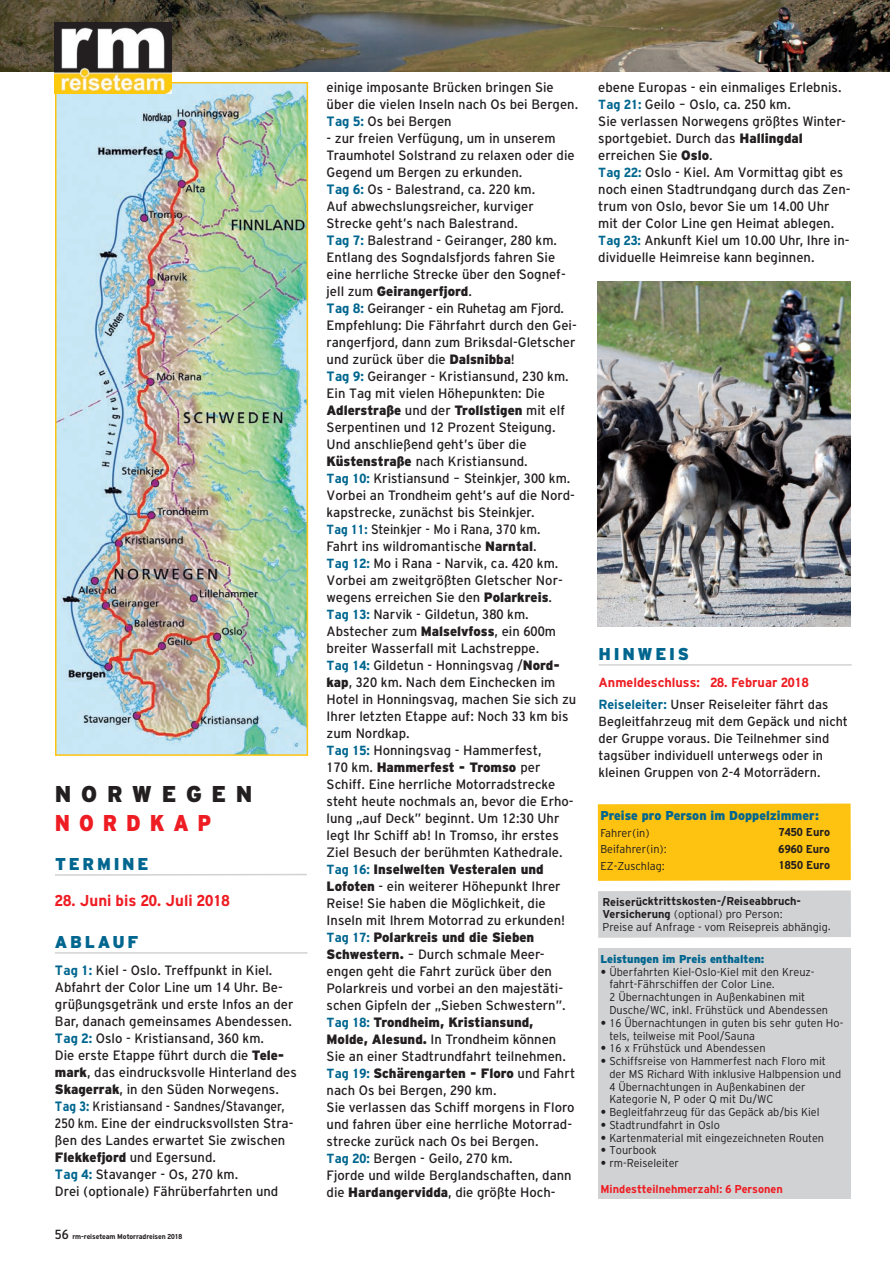
<style>
.page{position:relative;width:890px;height:1273px;background:#fff}
.page>*{position:absolute;margin:0;border:0;box-sizing:border-box;transform-origin:0 0}
.t1{font:900 24px "F Interstate CE";letter-spacing:.4em;color:#231f20}
.t2{font:900 24px "F Interstate CE";letter-spacing:.4em;color:#ee1d23;scale:.92 1}
.t3{font:900 18px "F Interstate CE";letter-spacing:.15em;color:#01668f}
.t4{font:700 16.5px "F Interstate CE";color:#ee1d23}
.t5{font:14.25px/17px "F Interstate CE";color:#231f20}
.t6{font:13.8px/17px "F Interstate CE";color:#231f20}
.t7{font:700 13.8px/22.5px "F Interstate CE";color:#ee1d23}
.t8{font:900 13.5px "F Interstate CE";color:#01668f}
.t9{font:300 12px/12.8px "F Interstate CE";color:#231f20}
.t10{font:700 12px "F Interstate CE";color:#ee1d23}
.t11{font:900 12px "F Interstate CE";color:#01668f}
.t12{font:700 12px "F Interstate CE";color:#231f20}
.t13{font:700 7.5px "F Interstate CE";letter-spacing:-.01em;color:#231f20}
.s1{font-weight:700;color:#01668f}
.s2{font-weight:900}
.s3{font-weight:400;font-size:13.8px}
.s4{font-weight:700;font-size:13.8px;color:#01668f}
.s5{color:#01668f}
.s6{font-weight:400;color:#231f20}
.s7{font-weight:700}
</style>
<div class="page">
<img style="left:0;top:0;width:889px;height:72px">
<div style="left:598px;top:890px;width:252px;height:48px;background:#d1d2d4"></div>
<div style="left:597px;top:948px;width:253px;height:251px;background:#d1d2d4"></div>
<hr style="left:598px;top:664px;width:253px;height:2px;background:#d1d2d4">
<div style="left:597px;top:803px;width:253px;height:78px;background:#fec210"></div>
<img style="left:58px;top:85px;width:247px;height:668px">
<div style="left:55px;top:82px;width:253px;height:674px;border:2px solid #fec210"></div>
<hr style="left:55px;top:952px;width:252px;height:2px;background:#d1d2d4">
<svg style="left:55px;top:873px;width:252px;height:3px"></svg>
<img style="left:597px;top:281px;width:253px;height:345px">
<img style="left:55px;top:22px;width:117px;height:71px">
<h1 class="t1" style="left:55px;top:785px;width:199px">NORWEGEN</h1>
<h1 class="t2" style="left:55px;top:814px;width:171px">NORDKAP</h1>
<p class="t3" style="left:55px;top:857px;width:95px">TERMINE</p>
<p class="t4" style="left:55px;top:894px;width:176px">28. Juni bis 20. Juli 2018</p>
<p class="t3" style="left:55px;top:935px;width:85px">ABLAUF</p>
<p class="t5" style="left:55px;top:962px;width:243px"><span class="s1">Tag 1:</span> Kiel - Oslo. Treffpunkt in Kiel.<br>Abfahrt der Color Line um 14 Uhr. Be&shy;grüßungsgetränk und erste Infos an der Bar, danach gemeinsames Abendessen.<br><span class="s1">Tag 2:</span> Oslo - Kristiansand, 360 km.<br>Die erste Etappe führt durch die <span class="s2">Tele&shy;mark</span>, das eindrucksvolle Hinterland des <span class="s2">Skagerrak</span>, in den Süden Norwegens.<br><span class="s1">Tag 3:</span> Kristiansand - Sandnes/Stavanger, 250 km. Eine der eindrucksvollsten Stra&shy;ßen des Landes erwartet Sie zwischen <span class="s2">Flekkefjord</span> und Egersund.<br><span class="s1">Tag 4:</span> Stavanger - Os, 270 km.<br>Drei (optionale) Fährüberfahrten und</p>
<p class="t13" style="left:55px;top:1234px;width:129px"><span class="s3">56</span> rm-reiseteam Motorradreisen 2018</p>
<p class="t5" style="left:326px;top:80px;width:253px">einige imposante Brücken bringen Sie über die vielen Inseln nach Os bei Bergen.<br><span class="s1">Tag 5:</span> Os bei Bergen</p>
<p class="t5" style="left:326px;top:131px;width:252px">- zur freien Verfügung, um in unserem Traumhotel Solstrand zu relaxen oder die Gegend um Bergen zu erkunden.<br><span class="s1">Tag 6:</span> Os - Balestrand, ca. 220 km.<br>Auf abwechslungsreicher, kurviger Strecke geht’s nach Balestrand.<br><span class="s1">Tag 7:</span> Balestrand - Geiranger, 280 km.<br>Entlang des Sogndalsfjords fahren Sie eine herrliche Strecke über den Sognef&shy;jell zum <span class="s2">Geirangerfjord</span>.<br><span class="s1">Tag 8:</span> Geiranger - ein Ruhetag am Fjord.<br>Empfehlung: Die Fährfahrt durch den Gei&shy;rangerfjord, dann zum Briksdal-Gletscher und zurück über die <span class="s2">Dalsnibba</span>!<br><span class="s1">Tag 9:</span> Geiranger - Kristiansund, 230 km.<br>Ein Tag mit vielen Höhepunkten: Die <span class="s2">Adlerstraße</span> und der <span class="s2">Trollstigen</span> mit elf Serpentinen und 12 Prozent Steigung.<br>Und anschließend geht’s über die <span class="s2">Küstenstraße</span> nach Kristiansund.<br><span class="s4">Tag 10:</span> Kristiansund – Steinkjer, 300 km.<br>Vorbei an Trondheim geht’s auf die Nord&shy;kapstrecke, zunächst bis Steinkjer.<br><span class="s4">Tag 11:</span> Steinkjer - Mo i Rana, 370 km.<br>Fahrt ins wildromantische <span class="s2">Narntal</span>.<br><span class="s4">Tag 12:</span> Mo i Rana - Narvik, ca. 420 km.<br>Vorbei am zweitgrößten Gletscher Nor&shy;wegens erreichen Sie den <span class="s2">Polarkreis</span>.<br><span class="s4">Tag 13:</span> Narvik - Gildetun, 380 km.<br>Abstecher zum <span class="s2">Malselvfoss</span>, ein 600m breiter Wasserfall mit Lachstreppe.<br><span class="s4">Tag 14:</span> Gildetun - Honningsvag /<span class="s2">Nord&shy;kap</span>, 320 km. Nach dem Einchecken im Hotel in Honningsvag, machen Sie sich zu Ihrer letzten Etappe auf: Noch 33 km bis zum Nordkap.<br><span class="s4">Tag 15:</span> Honningsvag - Hammerfest,<br>170 km. <span class="s2">Hammerfest - Tromso</span> per Schiff. Eine herrliche Motorradstrecke steht heute nochmals an, bevor die Erho&shy;lung „auf Deck” beginnt. Um 12:30 Uhr legt Ihr Schiff ab! In Tromso, ihr erstes Ziel Besuch der berühmten Kathedrale.<br><span class="s4">Tag 16:</span> <span class="s2">Inselwelten Vesteralen und Lofoten</span> - ein weiterer Höhepunkt Ihrer Reise! Sie haben die Möglichkeit, die Inseln mit Ihrem Motorrad zu erkunden!<br><span class="s4">Tag 17:</span> <span class="s2">Polarkreis und die Sieben Schwestern.</span> – Durch schmale Meer&shy;engen geht die Fahrt zurück über den Polarkreis und vorbei an den majestäti&shy;schen Gipfeln der „Sieben Schwestern”.<br><span class="s4">Tag 18:</span> <span class="s2">Trondheim, Kristiansund, Molde, Alesund.</span> In Trondheim können Sie an einer Stadtrundfahrt teilnehmen.<br><span class="s4">Tag 19:</span> <span class="s2">Schärengarten - Floro</span> und Fahrt nach Os bei Bergen, 290 km.<br>Sie verlassen das Schiff morgens in Floro und fahren über eine herrliche Motorrad&shy;strecke zurück nach Os bei Bergen.<br><span class="s4">Tag 20:</span> Bergen - Geilo, 270 km.<br>Fjorde und wilde Berglandschaften, dann die <span class="s2">Hardangervidda</span>, die größte Hoch-</p>
<p class="t5" style="left:598px;top:80px;width:254px">ebene Europas - ein einmaliges Erlebnis.<br><span class="s4">Tag 21:</span> Geilo – Oslo, ca. 250 km.<br>Sie verlassen Norwegens größtes Winter&shy;sportgebiet. Durch das <span class="s2">Hallingdal </span>erreichen Sie <span class="s2">Oslo</span>.<br><span class="s4">Tag 22:</span> Oslo - Kiel. Am Vormittag gibt es noch einen Stadtrundgang durch das Zen&shy;trum von Oslo, bevor Sie um 14.00 Uhr mit der Color Line gen Heimat ablegen.<br><span class="s4">Tag 23:</span> Ankunft Kiel um 10.00 Uhr, Ihre in&shy;dividuelle Heimreise kann beginnen.</p>
<p class="t3" style="left:598px;top:647px;width:92px">HINWEIS</p>
<p class="t7" style="left:598px;top:672px;width:231px">Anmeldeschluss: 28. Februar 2018<br><span class="s5">Reiseleiter:</span> <span class="s6">Unser Reiseleiter fährt das</span></p>
<p class="t6" style="left:598px;top:714px;width:251px">Begleitfahrzeug mit dem Gepäck und nicht der Gruppe voraus. Die Teilnehmer sind tagsüber individuell unterwegs oder in kleinen Gruppen von 2-4 Motorrädern.</p>
<p class="t8" style="left:600px;top:810px;width:220px">Preise pro Person im Doppelzimmer:</p>
<p class="t9" style="left:600px;top:827px;width:51px">Fahrer(in)</p>
<p class="t12" style="left:778px;top:828px;width:53px">7450 Euro</p>
<p class="t9" style="left:600px;top:844px;width:68px">Beifahrer(in):</p>
<p class="t12" style="left:778px;top:844px;width:53px">6960 Euro</p>
<p class="t9" style="left:600px;top:860px;width:66px">EZ-Zuschlag:</p>
<p class="t12" style="left:778px;top:861px;width:53px">1850 Euro</p>
<p class="t9" style="left:602px;top:896px;width:230px"><span class="s7">Reiserücktrittskosten-/Reiseabbruch-<br>Versicherung</span> (optional) pro Person:<br>Preise auf Anfrage - vom Reisepreis abhängig.</p>
<p class="t11" style="left:600px;top:955px;width:165px">Leistungen im Preis enthalten:</p>
<p class="t9" style="left:609px;top:966px;width:220px;text-indent:-9px">• Überfahrten Kiel-Oslo-Kiel mit den Kreuz&shy;fahrt-Fährschiffen der Color Line.<br>2 Übernachtungen in Außenkabinen mit Dusche/WC, inkl. Frühstück und Abendessen</p>
<p class="t9" style="left:609px;top:1017px;width:235px;text-indent:-9px">• 16 Übernachtungen in guten bis sehr guten Ho&shy;tels, teilweise mit Pool/Sauna</p>
<p class="t9" style="left:600px;top:1043px;width:167px">• 16 x Frühstück und Abendessen</p>
<p class="t9" style="left:609px;top:1055px;width:233px;text-indent:-9px">• Schiffsreise von Hammerfest nach Floro mit der MS Richard With inklusive Halbpension und 4 Übernachtungen in Außenkabinen der Kategorie N, P oder Q mit Du/WC</p>
<p class="t9" style="left:600px;top:1107px;width:221px">• Begleitfahrzeug für das Gepäck ab/bis Kiel</p>
<p class="t9" style="left:600px;top:1119px;width:121px">• Stadtrundfahrt in Oslo</p>
<p class="t9" style="left:600px;top:1132px;width:225px">• Kartenmaterial mit eingezeichneten Routen</p>
<p class="t9" style="left:600px;top:1145px;width:58px">• Tourbook</p>
<p class="t9" style="left:600px;top:1158px;width:80px">• rm-Reiseleiter</p>
<p class="t10" style="left:600px;top:1184px;width:184px">Mindestteilnehmerzahl: 6 Personen</p>
</div>
